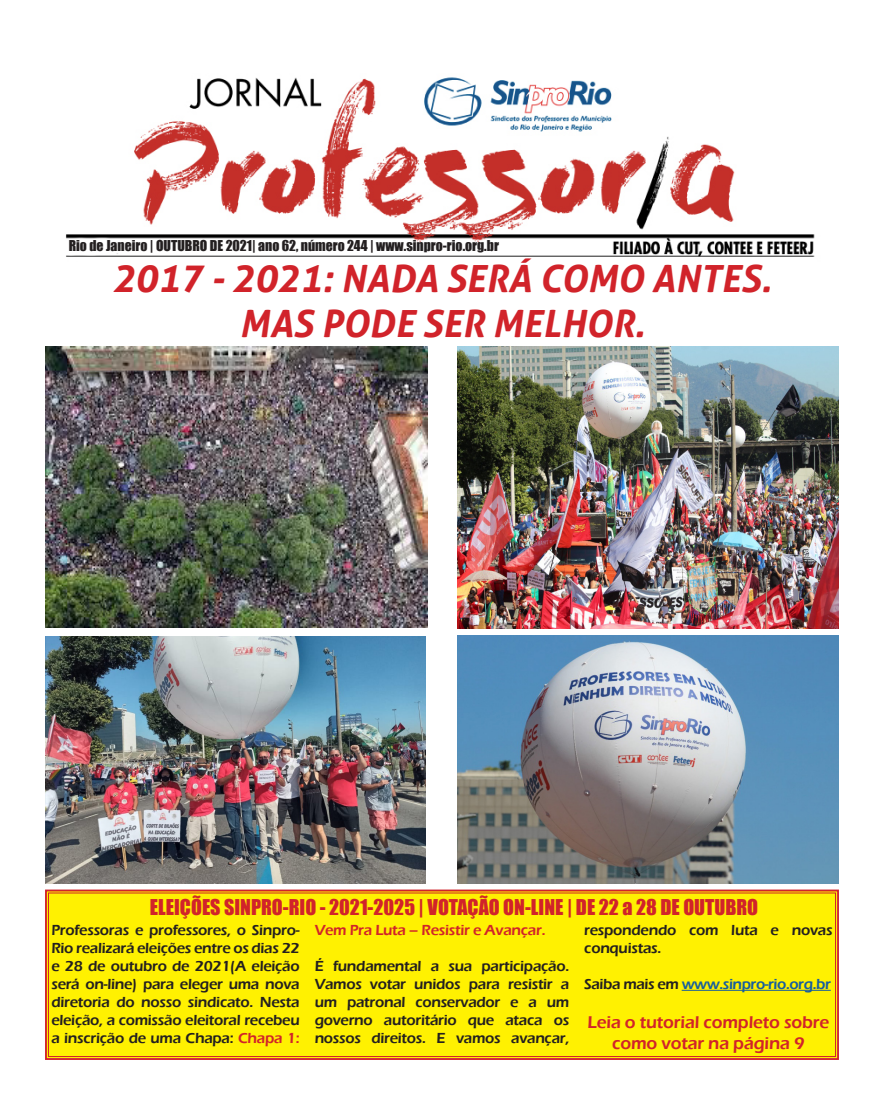
<style>
.page{position:relative;width:884px;height:1105px;background:#fff}
.page>*{position:absolute;margin:0;border:0;box-sizing:border-box;transform-origin:0 0}
.t1{font:italic 700 37.5px "Aller";color:#d1232a}
.t2{font:20px "Impact";color:#d1232a}
.t3{font:600 17.5px/21px "Eras ITC";letter-spacing:-.01em;color:#d1232a;text-align:center}
.t4{font:600 15px/18px "Eras ITC";letter-spacing:-.02em;color:#231f20;text-align:justify}
.t5{font:600 15px "Eras ITC";letter-spacing:-.03em;color:#175d9e}
.t6{font:600 15px "Eras ITC";letter-spacing:-.02em;color:#d1232a}
.t7{font:13.75px "Impact";color:#231f20}
.s1{color:#d1232a}
.s2{color:#231f20}
</style>
<div class="page">
<div style="left:45px;top:889px;width:794px;height:171px;background:#fff101"></div>
<img style="left:66px;top:77px;width:749px;height:180px">
<img style="left:45px;top:346px;width:382px;height:281px">
<img style="left:457px;top:346px;width:381px;height:282px">
<img style="left:45px;top:636px;width:380px;height:247px">
<img style="left:457px;top:635px;width:381px;height:247px">
<hr style="left:681px;top:989px;width:149px;height:1px;background:#175d9e">
<p class="t7" style="left:69px;top:234px;width:431px">Rio de Janeiro | OUTUBRO DE 2021| ano 62, número 244 | www.sinpro-rio.org.br</p>
<p class="t1" style="left:112px;top:255px;width:660px">2017 - 2021: NADA SERÁ COMO ANTES.</p>
<p class="t1" style="left:239px;top:300px;width:407px">MAS PODE SER MELHOR.</p>
<p class="t2" style="left:150px;top:891px;width:609px">ELEIÇÕES SINPRO-RIO - 2021-2025 | VOTAÇÃO ON-LINE | DE 22 a 28 DE OUTUBRO</p>
<p class="t4" style="left:51px;top:921px;width:250px">Professoras e professores, o Sinpro-Rio realizará eleições entre os dias 22 e 28 de outubro de 2021(A eleição será on-line) para eleger uma nova diretoria do nosso sindicato. Nesta eleição, a comissão eleitoral recebeu a inscrição de uma Chapa: <span class="s1">Chapa 1:</span></p>
<p class="t6" style="left:314px;top:921px;width:232px">Vem Pra Luta – Resistir e Avançar.</p>
<p class="t4" style="left:584px;top:921px;width:250px">respondendo com luta e novas conquistas.</p>
<p class="t5" style="left:584px;top:975px;width:248px"><span class="s2">Saiba mais em</span> www.sinpro-rio.org.br</p>
<p class="t3" style="left:587px;top:1011px;width:243px">Leia o tutorial completo sobre como votar na página 9</p>
<p class="t4" style="left:314px;top:957px;width:256px">É fundamental a sua participação.<br>Vamos votar unidos para resistir a um patronal conservador e a um governo autoritário que ataca os nossos direitos. E vamos avançar,</p>
</div>
